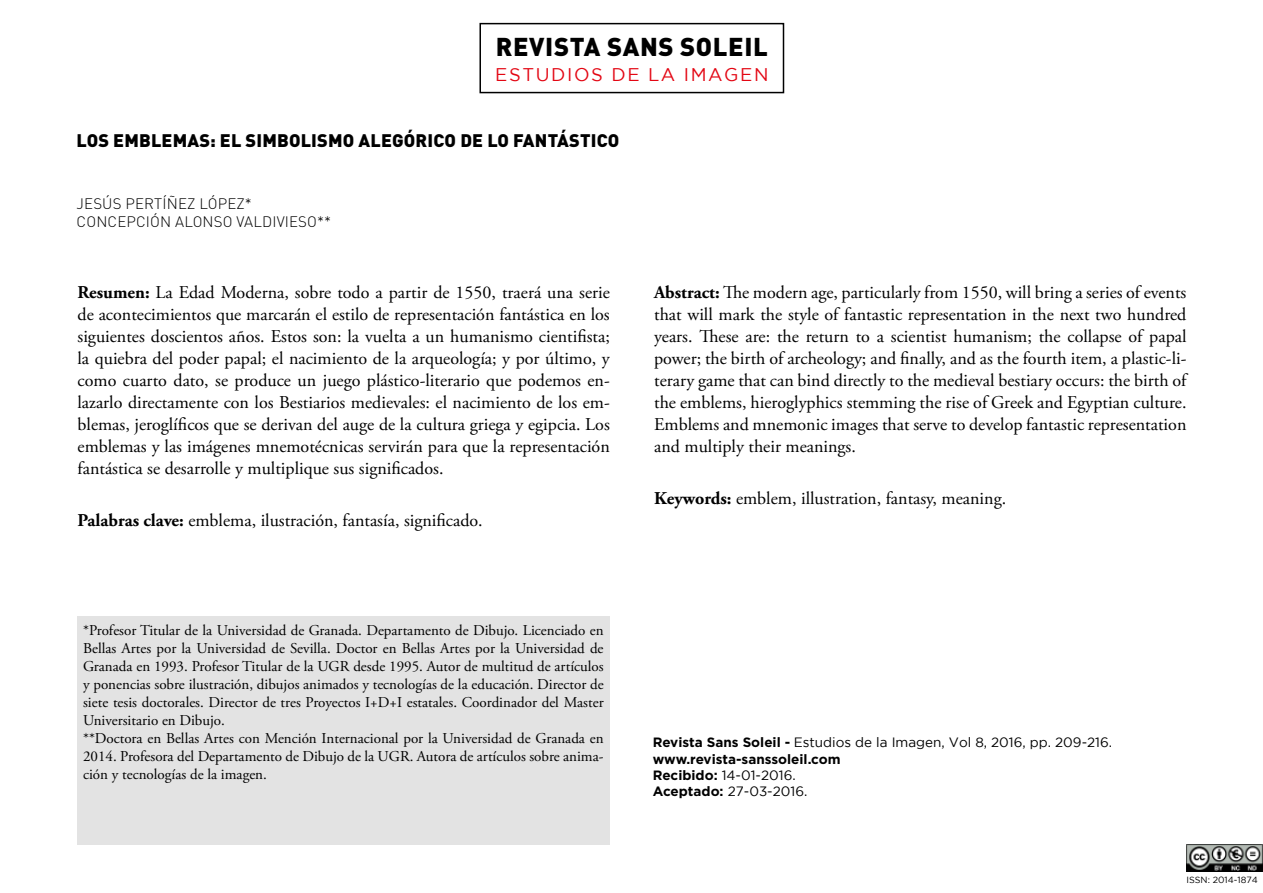
<style>
.page{position:relative;width:1263px;height:893px;background:#fff}
.page>*{position:absolute;margin:0;border:0;box-sizing:border-box;transform-origin:0 0}
.t1{font:900 25.5px "DIN Pro";letter-spacing:.025em;color:#000}
.t2{font:18.3px "Gotham";letter-spacing:.085em;color:#e30613}
.t3{font:18px/22px "Adobe Garamond Pro";color:#000;text-align:justify}
.t4{font:900 18px "DIN Pro";letter-spacing:.01em;color:#000}
.t5{font:15px/18px "Adobe Garamond Pro";color:#000}
.t6{font:300 15px/18px "DIN Pro";letter-spacing:.01em;color:#000}
.t7{font:700 13.5px/16.2px "Gotham";color:#000}
.t8{font:9px "Gotham";color:#000}
.s1{font-weight:700}
.s2{font-weight:400}
</style>
<div class="page">
<img style="left:1186px;top:845px;width:76px;height:27px">
<div style="left:479px;top:23px;width:305px;height:70px;border:2px solid #000"></div>
<div style="left:77px;top:617px;width:533px;height:228px;background:#e3e3e3"></div>
<h1 class="t1" style="left:496px;top:29px;width:273px">REVISTA SANS SOLEIL</h1>
<p class="t2" style="left:495px;top:64px;width:259px">Estudi os de la i magen</p>
<p class="t4" style="left:77px;top:128px;width:544px">LOS EMBLEMAS: EL SIMBOLISMO ALEGÓRICO DE LO FANTÁSTICO</p>
<p class="t6" style="left:77px;top:194px;width:256px">JESÚS PERTÍÑEZ LÓPEZ*<br>CONCEPCIÓN ALONSO VALDIVIESO**</p>
<p class="t3" style="left:78px;top:282px;width:534px"><span class="s1">Resumen:</span> La Edad Moderna, sobre todo a partir de 1550, traerá una serie de acontecimientos que marcarán el estilo de representación fantástica en los siguientes doscientos años. Estos son: la vuelta a un humanismo cientifista; la quiebra del poder papal; el nacimiento de la arqueología; y por último, y como cuarto dato, se produce un juego plástico-literario que podemos en&shy;lazarlo directamente con los Bestiarios medievales: el nacimiento de los em&shy;blemas, jeroglíficos que se derivan del auge de la cultura griega y egipcia. Los emblemas y las imágenes mnemotécnicas servirán para que la representación fantástica se desarrolle y multiplique sus significados.</p>
<p class="t3" style="left:78px;top:510px;width:406px"><span class="s1">Palabras clave:</span> emblema, ilustración, fantasía, significado.</p>
<p class="t5" style="left:83px;top:622px;width:522px">*Profesor Titular de la Universidad de Granada. Departamento de Dibujo. Licenciado en Bellas Artes por la Universidad de Sevilla. Doctor en Bellas Artes por la Universidad de Granada en 1993. Profesor Titular de la UGR desde 1995. Autor de multitud de artículos y ponencias sobre ilustración, dibujos animados y tecnologías de la educación. Director de siete tesis doctorales. Director de tres Proyectos I+D+I estatales. Coordinador del Master Universitario en Dibujo.<br>**Doctora en Bellas Artes con Mención Internacional por la Universidad de Granada en 2014. Profesora del Departamento de Dibujo de la UGR. Autora de artículos sobre anima&shy;ción y tecnologías de la imagen.</p>
<p class="t3" style="left:654px;top:282px;width:534px"><span class="s1">Abstract:</span> The modern age, particularly from 1550, will bring a series of events that will mark the style of fantastic representation in the next two hundred years. These are: the return to a scientist humanism; the collapse of papal power; the birth of archeology; and finally, and as the fourth item, a plastic-li&shy;terary game that can bind directly to the medieval bestiary occurs: the birth of the emblems, hieroglyphics stemming the rise of Greek and Egyptian culture.<br>Emblems and mnemonic images that serve to develop fantastic representation and multiply their meanings.</p>
<p class="t3" style="left:654px;top:488px;width:354px"><span class="s1">Keywords:</span> emblem, illustration, fantasy, meaning.</p>
<p class="t7" style="left:653px;top:734px;width:461px">Revista Sans Soleil - <span class="s2">Estudios de la Imagen, Vol 8, 2016, pp. 209-216. </span>www.revista-sanssoleil.com<br>Recibido: <span class="s2">14-01-2016.<br></span>Aceptado: <span class="s2">27-03-2016.</span></p>
<p class="t8" style="left:1186px;top:875px;width:73px">ISSN: 2014-1874</p>
</div>
